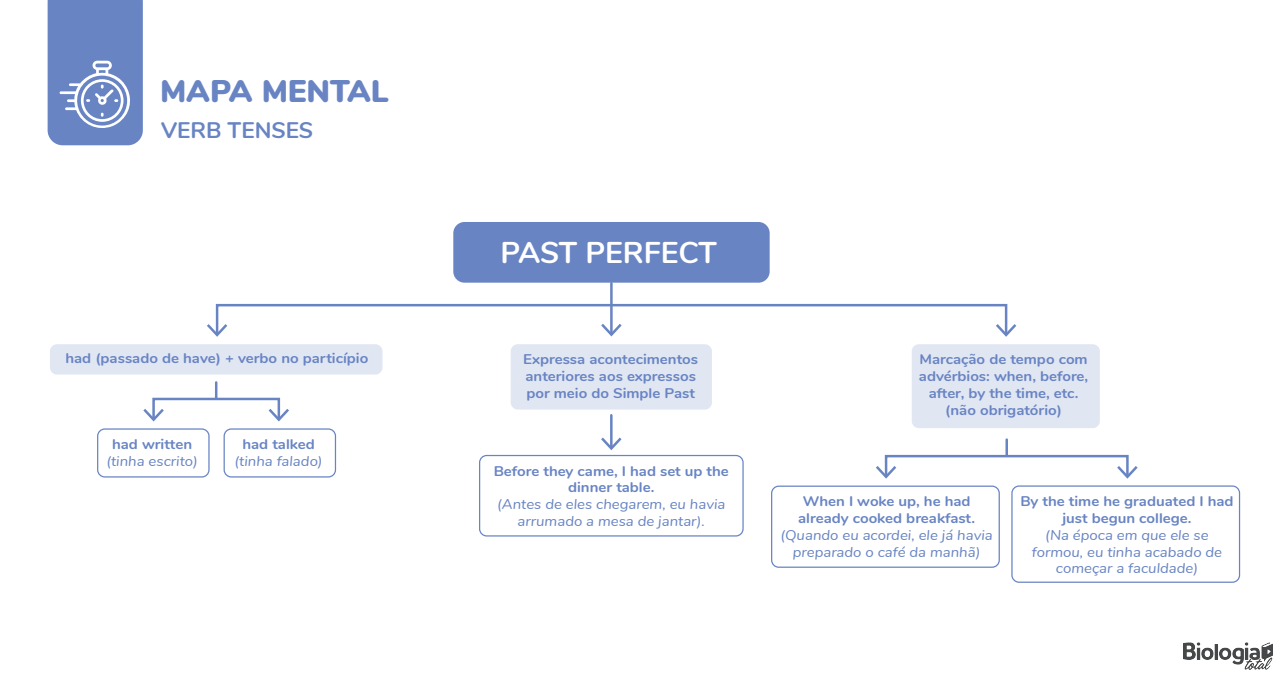
<style>
.page{position:relative;width:1288px;height:681px;background:#fff}
.page>*{position:absolute;margin:0;border:0;box-sizing:border-box;transform-origin:0 0}
.t1{font:900 31.25px "Nunito";color:#6884c3}
.t2{font:700 30px "Nunito";color:#fff}
.t3{font:700 22.5px "Nunito";color:#6884c3}
.t4{font:700 14px/16.8px "Nunito";color:#6884c3;text-align:center;scale:1.07 1}
.t5{font:italic 14px/16.8px "Nunito";color:#6884c3;text-align:center;scale:1.07 1}
</style>
<div class="page">
<img style="left:1183px;top:642px;width:90px;height:28px">
<svg style="left:48px;top:0;width:95px;height:145px;background:#758fc8"></svg>
<div style="left:453px;top:222px;width:316px;height:60px;background:#6884c3;border-radius:11px"></div>
<hr style="left:610px;top:415px;width:2px;height:32px;background:#6884c3">
<svg style="left:601px;top:437px;width:20px;height:13px"></svg>
<div style="left:216px;top:304px;width:791px;height:31px;border:2px solid #6884c3"></div>
<svg style="left:207px;top:324px;width:20px;height:13px"></svg>
<svg style="left:996px;top:324px;width:20px;height:13px"></svg>
<hr style="left:610px;top:283px;width:2px;height:51px;background:#6884c3">
<svg style="left:601px;top:324px;width:20px;height:12px"></svg>
<div style="left:510px;top:344px;width:202px;height:65px;background:#e1e6f3;border-radius:7px"></div>
<div style="left:479px;top:455px;width:264px;height:81px;border:1px solid #6884c3;border-radius:7px"></div>
<div style="left:50px;top:344px;width:332px;height:30px;background:#e1e6f3;border-radius:7px"></div>
<div style="left:97px;top:428px;width:113px;height:49px;border:1px solid #6884c3;border-radius:7px"></div>
<div style="left:223px;top:428px;width:113px;height:49px;border:1px solid #6884c3;border-radius:7px"></div>
<div style="left:152px;top:398px;width:128px;height:22px;border:2px solid #6884c3"></div>
<svg style="left:143px;top:409px;width:21px;height:12px"></svg>
<svg style="left:269px;top:409px;width:20px;height:12px"></svg>
<svg style="left:215px;top:382px;width:2px;height:16px"></svg>
<div style="left:911px;top:344px;width:189px;height:84px;background:#e1e6f3;border-radius:7px"></div>
<div style="left:771px;top:485px;width:229px;height:82px;border:1px solid #6884c3;border-radius:7px"></div>
<div style="left:885px;top:455px;width:243px;height:22px;border:2px solid #6884c3"></div>
<svg style="left:876px;top:466px;width:20px;height:12px"></svg>
<svg style="left:1117px;top:466px;width:20px;height:12px"></svg>
<hr style="left:1005px;top:439px;width:3px;height:17px;background:#6884c3">
<div style="left:1011px;top:485px;width:229px;height:98px;border:1px solid #6884c3;border-radius:7px"></div>
<h1 class="t1" style="left:160px;top:68px;width:230px">MAPA MENTAL</h1>
<h3 class="t3" style="left:161px;top:113px;width:154px">VERB TENSES</h3>
<p class="t4" style="left:65px;top:349px;width:285px">had (passado de have) + verbo no particípio</p>
<p class="t4" style="left:112px;top:435px;width:76px">had written</p>
<p class="t5" style="left:106px;top:452px;width:87px">(tinha escrito)</p>
<p class="t4" style="left:242px;top:435px;width:69px">had talked</p>
<p class="t5" style="left:234px;top:452px;width:84px">(tinha falado)</p>
<h2 class="t2" style="left:500px;top:230px;width:218px">PAST PERFECT</h2>
<p class="t4" style="left:523px;top:350px;width:165px;text-align:left">Expressa acontecimentos anteriores aos expressos por meio do Simple Past</p>
<p class="t4" style="left:494px;top:461px;width:221px">Before they came, I had set up the dinner table.</p>
<p class="t5" style="left:497px;top:495px;width:215px">(Antes de eles chegarem, eu havia arrumado a mesa de jantar).</p>
<p class="t4" style="left:919px;top:350px;width:160px">Marcação de tempo com advérbios: when, before, after, by the time, etc. (não obrigatório)</p>
<p class="t4" style="left:798px;top:492px;width:167px">When I woke up, he had already cooked breakfast.</p>
<p class="t5" style="left:780px;top:526px;width:200px">(Quando eu acordei, ele já havia preparado o café da manhã)</p>
<p class="t4" style="left:1020px;top:492px;width:201px">By the time he graduated I had just begun college.</p>
<p class="t5" style="left:1032px;top:525px;width:179px">(Na época em que ele se formou, eu tinha acabado de começar a faculdade)</p>
</div>
